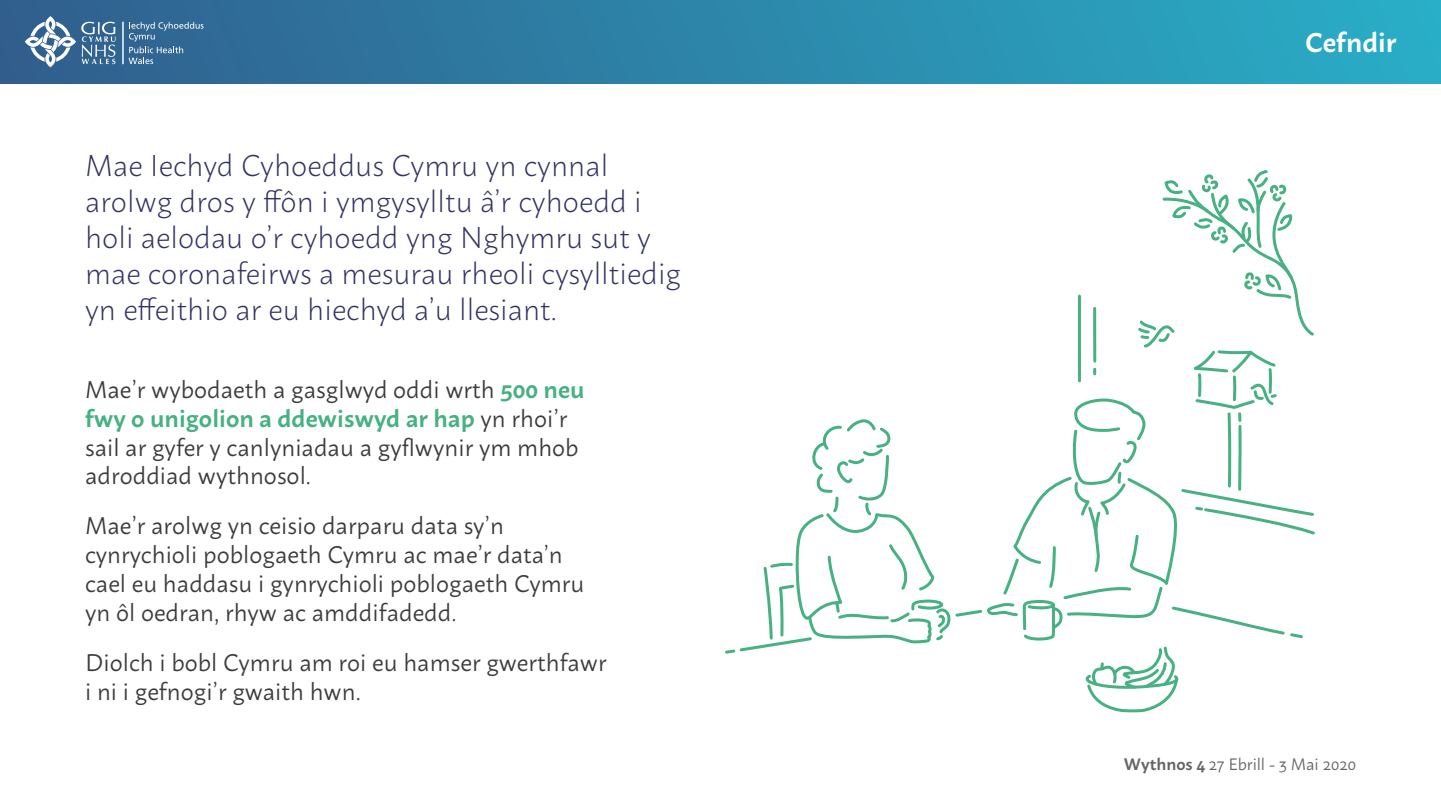
<style>
.page{position:relative;width:1441px;height:810px;background:#fff}
.page>*{position:absolute;margin:0;border:0;box-sizing:border-box;transform-origin:0 0}
.t1{font:300 30px/36px "Macho";color:#323263}
.t2{font:600 27px "Macho";color:#fff}
.t3{font:24px/28.8px "Macho";color:#3c3c3b}
.t4{font:16.5px "Macho";color:#666}
.s1{font-weight:600;color:#47b183}
.s2{font-weight:600}
</style>
<div class="page">
<div style="left:0;top:0;width:1440px;height:83px;background:linear-gradient(to right,#315d8d,#29aec7)"></div>
<svg style="left:128px;top:22px;width:75px;height:42px"></svg>
<hr style="left:122px;top:22px;width:2px;height:42px;background:#fff">
<svg style="left:25px;top:16px;width:91px;height:51px"></svg>
<svg style="left:725px;top:170px;width:590px;height:543px"></svg>
<p class="t1" style="left:85px;top:145px;width:597px">Mae Iechyd Cyhoeddus Cymru yn cynnal arolwg dros y ffôn i ymgysylltu â’r cyhoedd i holi aelodau o’r cyhoedd yng Nghymru sut y mae coronafeirws a mesurau rheoli cysylltiedig yn effeithio ar eu hiechyd a’u llesiant.</p>
<p class="t3" style="left:85px;top:373px;width:501px">Mae’r wybodaeth a gasglwyd oddi wrth <span class="s1">500 neu fwy o unigolion a ddewiswyd ar hap</span> yn rhoi’r sail ar gyfer y canlyniadau a gyflwynir ym mhob adroddiad wythnosol.</p>
<p class="t3" style="left:85px;top:509px;width:501px">Mae’r arolwg yn ceisio darparu data sy’n cynrychioli poblogaeth Cymru ac mae’r data’n cael eu haddasu i gynrychioli poblogaeth Cymru yn ôl oedran, rhyw ac amddifadedd.</p>
<p class="t3" style="left:85px;top:646px;width:523px">Diolch i bobl Cymru am roi eu hamser gwerthfawr i ni i gefnogi’r gwaith hwn.</p>
<p class="t2" style="left:1304px;top:18px;width:93px">Cefndir</p>
<p class="t4" style="left:1123px;top:749px;width:234px"><span class="s2">Wythnos 4</span> 27 Ebrill - 3 Mai 2020</p>
</div>
